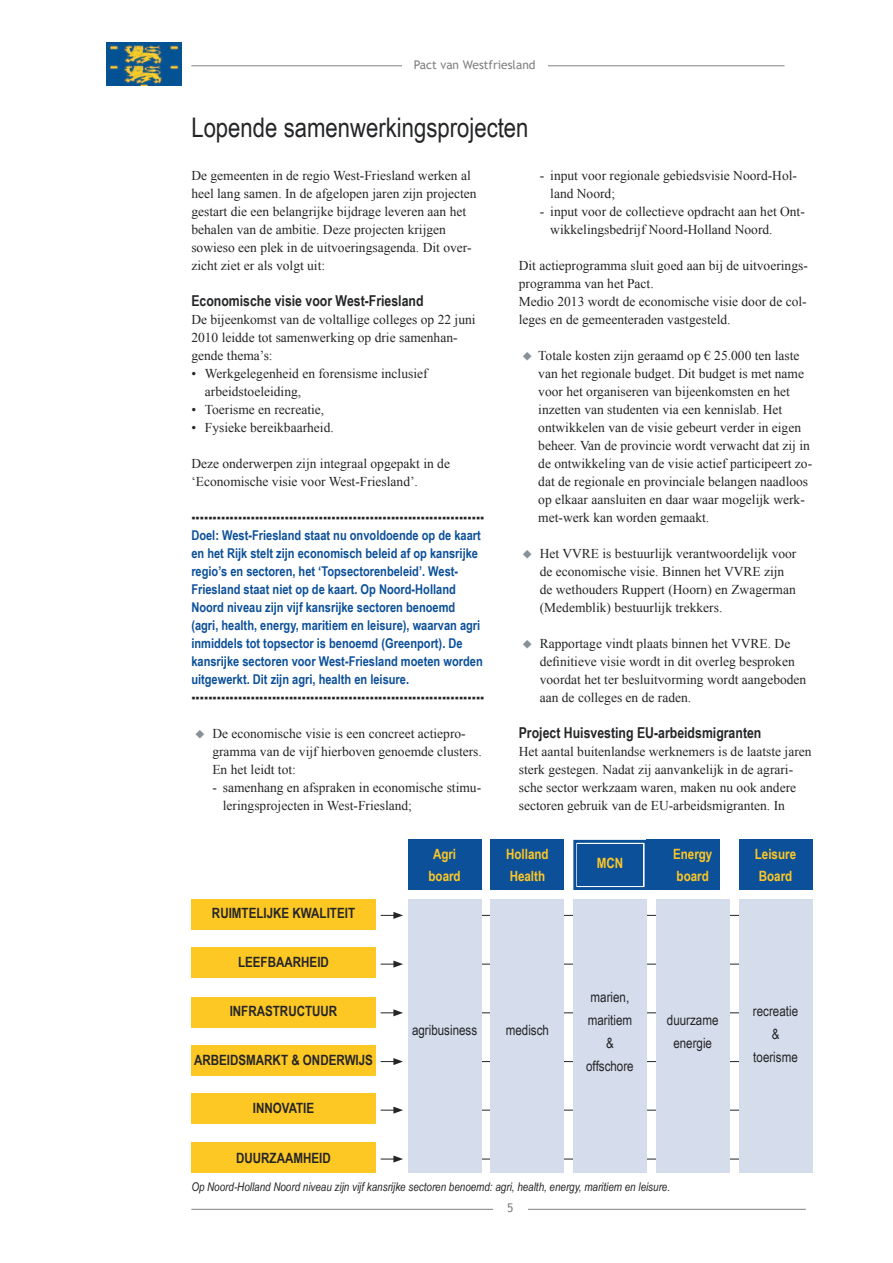
<style>
.page{position:relative;width:893px;height:1263px;background:#fff}
.page>*{position:absolute;margin:0;border:0;box-sizing:border-box;transform-origin:0 0}
.t1{font:27px "Arial Narrow";color:#242527}
.t2{font:700 15px "Arial Narrow";color:#242527}
.t3{font:700 14.1px "Arial Narrow";color:#242527}
.t4{font:14.1px/23px "Arial Narrow";color:#242527;text-align:center}
.t5{font:700 14.1px/21.3px "Arial Narrow";color:#fec824}
.t6{font:13.5px/18px "Times New Roman";color:#242527}
.t7{font:700 13.5px/18px "Arial Narrow";color:#0c509a}
.t8{font:12px "Trebuchet MS";color:#242527}
.t9{font:italic 12px "Arial Narrow";color:#242527}
.t10{font:12px "Trebuchet MS";color:#808082}
.s1{color:#889197}
</style>
<div class="page">
<hr style="left:191px;top:1209px;width:615px;height:1px;background:#808082">
<div style="left:493px;top:1203px;width:34px;height:19px;background:#fff"></div>
<hr style="left:191px;top:65px;width:593px;height:1px;background:#808082">
<div style="left:402px;top:60px;width:146px;height:22px;background:#fff"></div>
<img style="left:106px;top:42px;width:76px;height:44px">
<div style="left:191px;top:899px;width:185px;height:30px;background:#fec824"></div>
<div style="left:191px;top:998px;width:185px;height:30px;background:#fec824"></div>
<div style="left:191px;top:948px;width:185px;height:30px;background:#fec824"></div>
<div style="left:191px;top:1045px;width:185px;height:30px;background:#fec824"></div>
<div style="left:191px;top:1094px;width:185px;height:30px;background:#fec824"></div>
<div style="left:191px;top:1143px;width:185px;height:30px;background:#fec824"></div>
<svg style="left:381px;top:912px;width:22px;height:7px"></svg>
<hr style="left:480px;top:915px;width:262px;height:1px;background:#242527">
<svg style="left:381px;top:960px;width:22px;height:8px"></svg>
<hr style="left:480px;top:964px;width:262px;height:1px;background:#242527">
<svg style="left:381px;top:1009px;width:22px;height:7px"></svg>
<hr style="left:480px;top:1012px;width:262px;height:1px;background:#242527">
<svg style="left:381px;top:1058px;width:22px;height:7px"></svg>
<hr style="left:480px;top:1061px;width:262px;height:1px;background:#242527">
<svg style="left:381px;top:1106px;width:22px;height:8px"></svg>
<hr style="left:480px;top:1110px;width:262px;height:1px;background:#242527">
<svg style="left:381px;top:1155px;width:22px;height:7px"></svg>
<hr style="left:480px;top:1158px;width:262px;height:1px;background:#242527">
<div style="left:408px;top:899px;width:73px;height:274px;background:#d5dceb"></div>
<div style="left:408px;top:840px;width:73px;height:50px;background:#0c509a"></div>
<div style="left:573px;top:899px;width:74px;height:274px;background:#d5dceb"></div>
<svg style="left:573px;top:839px;width:76px;height:51px;background:#2663a4"></svg>
<div style="left:579px;top:846px;width:63px;height:38px;border:3px solid #0c509a"></div>
<div style="left:491px;top:899px;width:73px;height:274px;background:#d5dceb"></div>
<div style="left:491px;top:840px;width:73px;height:50px;background:#0c509a"></div>
<div style="left:656px;top:899px;width:73px;height:274px;background:#d5dceb"></div>
<div style="left:647px;top:840px;width:73px;height:50px;background:#0c509a"></div>
<div style="left:739px;top:899px;width:73px;height:274px;background:#d5dceb"></div>
<div style="left:739px;top:840px;width:73px;height:50px;background:#0c509a"></div>
<p class="t10" style="left:414px;top:57px;width:123px">Pact van Westfriesland</p>
<h1 class="t1" style="left:191px;top:107px;width:339px">Lopende samenwerkingsprojecten</h1>
<p class="t6" style="left:191px;top:166px;width:287px">De gemeenten in de regio West-Friesland werken al heel lang samen. In de afgelopen jaren zijn projecten gestart die een belangrijke bijdrage leveren aan het behalen van de ambitie. Deze projecten krijgen sowieso een plek in de uitvoeringsagenda. Dit over&shy;zicht ziet er als volgt uit:</p>
<p class="t2" style="left:191px;top:289px;width:234px">Economische visie voor West-Friesland</p>
<p class="t6" style="left:191px;top:310px;width:286px">De bijeenkomst van de voltallige colleges op 22 juni<br>2010 leidde tot samenwerking op drie samenhan&shy;gende thema’s:</p>
<p class="t6" style="left:205px;top:364px;width:224px;text-indent:-13px">• Werkgelegenheid en forensisme inclusief arbeidstoeleiding,</p>
<p class="t6" style="left:191px;top:400px;width:134px">• Toerisme en recreatie,</p>
<p class="t6" style="left:191px;top:418px;width:144px">• Fysieke bereikbaarheid.</p>
<p class="t6" style="left:191px;top:454px;width:260px">Deze onderwerpen zijn integraal opgepakt in de ‘Economische visie voor West-Friesland’.</p>
<p class="t8" style="left:191px;top:511px;width:295px">▪▪▪▪▪▪▪▪▪▪▪▪▪▪▪▪▪▪▪▪▪▪▪▪▪▪▪▪▪▪▪▪▪▪▪▪▪▪▪▪▪▪▪▪▪▪▪▪▪▪▪▪▪▪▪▪▪▪▪▪▪▪▪▪▪▪▪▪▪</p>
<p class="t7" style="left:191px;top:526px;width:293px">Doel: West-Friesland staat nu onvoldoende op de kaart en het Rijk stelt zijn economisch beleid af op kansrijke regio’s en sectoren, het ‘Topsectorenbeleid’. West-Friesland staat niet op de kaart. Op Noord-Holland Noord niveau zijn vijf kansrijke sectoren benoemd (agri, health, energy, maritiem en leisure), waarvan agri inmiddels tot topsector is benoemd (Greenport). De kansrijke sectoren voor West-Friesland moeten worden uitgewerkt. Dit zijn agri, health en leisure.</p>
<p class="t8" style="left:191px;top:691px;width:295px">▪▪▪▪▪▪▪▪▪▪▪▪▪▪▪▪▪▪▪▪▪▪▪▪▪▪▪▪▪▪▪▪▪▪▪▪▪▪▪▪▪▪▪▪▪▪▪▪▪▪▪▪▪▪▪▪▪▪▪▪▪▪▪▪▪▪▪▪▪</p>
<p class="t6" style="left:212px;top:724px;width:271px;text-indent:-18px"><span class="s1">◆</span> De economische visie is een concreet actiepro&shy;gramma van de vijf hierboven genoemde clusters.<br>En het leidt tot:</p>
<p class="t6" style="left:223px;top:778px;width:260px;text-indent:-11px">- samenhang en afspraken in economische stimu&shy;leringsprojecten in West-Friesland;</p>
<p class="t3" style="left:212px;top:903px;width:145px">RUIMTELIJKE KWALITEIT</p>
<p class="t3" style="left:238px;top:951px;width:92px">LEEFBAARHEID</p>
<p class="t3" style="left:230px;top:1000px;width:109px">INFRASTRUCTUUR</p>
<p class="t3" style="left:194px;top:1049px;width:180px">ARBEIDSMARKT &amp; ONDERWIJS</p>
<p class="t3" style="left:253px;top:1098px;width:63px">INNOVATIE</p>
<p class="t3" style="left:236px;top:1147px;width:96px">DUURZAAMHEID</p>
<p class="t5" style="left:428px;top:843px;width:34px;text-align:center">Agri board</p>
<p class="t4" style="left:412px;top:1018px;width:67px">agribusiness</p>
<p class="t6" style="left:550px;top:166px;width:248px;text-indent:-11px">- input voor regionale gebiedsvisie Noord-Hol&shy;land Noord;</p>
<p class="t6" style="left:550px;top:202px;width:256px;text-indent:-11px">- input voor de collectieve opdracht aan het Ont&shy;wikkelingsbedrijf Noord-Holland Noord.</p>
<p class="t6" style="left:519px;top:256px;width:291px">Dit actieprogramma sluit goed aan bij de uitvoerings&shy;programma van het Pact.<br>Medio 2013 wordt de economische visie door de col&shy;leges en de gemeenteraden vastgesteld.</p>
<p class="t6" style="left:538px;top:346px;width:275px;text-indent:-16px"><span class="s1">◆</span> Totale kosten zijn geraamd op € 25.000 ten laste van het regionale budget. Dit budget is met name voor het organiseren van bijeenkomsten en het inzetten van studenten via een kennislab. Het ontwikkelen van de visie gebeurt verder in eigen beheer. Van de provincie wordt verwacht dat zij in de ontwikkeling van de visie actief participeert zo&shy;dat de regionale en provinciale belangen naadloos op elkaar aansluiten en daar waar mogelijk werk&shy;met-werk kan worden gemaakt.</p>
<p class="t6" style="left:540px;top:544px;width:258px;text-indent:-18px"><span class="s1">◆</span> Het VVRE is bestuurlijk verantwoordelijk voor de economische visie. Binnen het VVRE zijn de wethouders Ruppert (Hoorn) en Zwagerman (Medemblik) bestuurlijk trekkers.</p>
<p class="t6" style="left:540px;top:634px;width:268px;text-indent:-18px"><span class="s1">◆</span> Rapportage vindt plaats binnen het VVRE. De definitieve visie wordt in dit overleg besproken voordat het ter besluitvorming wordt aangeboden aan de colleges en de raden.</p>
<p class="t2" style="left:519px;top:721px;width:244px">Project Huisvesting EU-arbeidsmigranten</p>
<p class="t6" style="left:519px;top:742px;width:294px">Het aantal buitenlandse werknemers is de laatste jaren sterk gestegen. Nadat zij aanvankelijk in de agrari&shy;sche sector werkzaam waren, maken nu ook andere sectoren gebruik van de EU-arbeidsmigranten. In</p>
<p class="t5" style="left:506px;top:843px;width:44px">Holland<br>Health</p>
<p class="t5" style="left:673px;top:843px;width:41px">Energy board</p>
<p class="t5" style="left:755px;top:843px;width:43px">Leisure<br>Board</p>
<p class="t5" style="left:597px;top:852px;width:28px">MCN</p>
<p class="t4" style="left:506px;top:1018px;width:45px">medisch</p>
<p class="t4" style="left:586px;top:985px;width:49px">marien, maritiem &amp; offschore</p>
<p class="t4" style="left:667px;top:1008px;width:53px">duurzame energie</p>
<p class="t4" style="left:753px;top:999px;width:47px">recreatie &amp; toerisme</p>
<p class="t9" style="left:191px;top:1178px;width:480px">Op Noord-Holland Noord niveau zijn vijf kansrijke sectoren benoemd: agri, health, energy, maritiem en leisure.</p>
<p class="t10" style="left:507px;top:1201px;width:8px">5</p>
</div>
